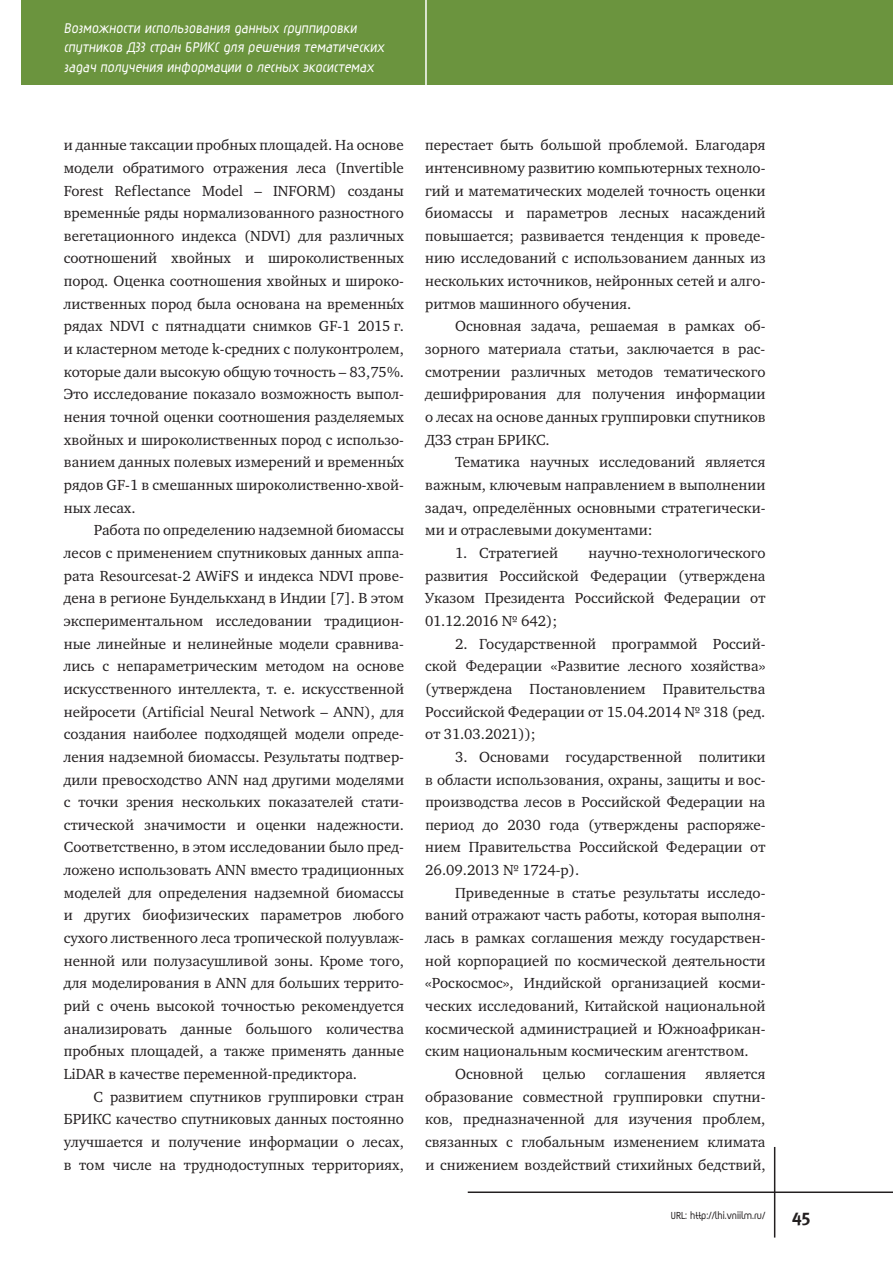
<style>
.page{position:relative;width:893px;height:1263px;background:#fff}
.page>*{position:absolute;margin:0;border:0;box-sizing:border-box;transform-origin:0 0}
.t1{font:18px "Meta Bold C";color:#231f20}
.t2{font:700 16.5px/19.8px "Magic C";color:#fff}
.t3{font:15px/22.6px "Charter C";color:#231f20;text-align:justify}
.t4{font:700 12px "Magic C";color:#231f20}
</style>
<div class="page">
<div style="left:21px;top:0;width:872px;height:85px;background:#6b943e"></div>
<hr style="left:425px;top:0;width:2px;height:85px;background:#fff">
<hr style="left:468px;top:1191px;width:425px;height:2px;background:#231f20">
<hr style="left:774px;top:1147px;width:1px;height:90px;background:#231f20">
<p class="t2" style="left:64px;top:19px;width:324px">Возможности использования данных группировки спутников ДЗЗ стран БРИКС для решения тематических задач получения информации о лесных экосистемах</p>
<p class="t3" style="left:64px;top:134px;width:342px">и данные таксации пробных площадей. На основе модели обратимого отражения леса (Invertible Forest Reflectance Model – INFORM) созданы временны´е ряды нормализованного разностного вегетационного индекса (NDVI) для различных соотношений хвойных и широколиственных пород. Оценка соотношения хвойных и широко&shy;лиственных пород была основана на временны´х рядах NDVI с пятнадцати снимков GF-1 2015 г. и кластерном методе k-средних с полуконтролем, которые дали высокую общую точность – 83,75%.<br>Это исследование показало возможность выпол&shy;нения точной оценки соотношения разделяемых хвойных и широколиственных пород с использо&shy;ванием данных полевых измерений и временны´х рядов GF-1 в смешанных широколиственно-хвой&shy;ных лесах.</p>
<p class="t3" style="left:64px;top:519px;width:342px;text-indent:30px">Работа по определению надземной биомассы лесов с применением спутниковых данных аппа&shy;рата Resourcesat-2 AWiFS и индекса NDVI прове&shy;дена в регионе Бунделькханд в Индии [7]. В этом экспериментальном исследовании традицион&shy;ные линейные и нелинейные модели сравнива&shy;лись с непараметрическим методом на основе искусственного интеллекта, т. е. искусственной нейросети (Artificial Neural Network – ANN), для создания наиболее подходящей модели опреде&shy;ления надземной биомассы. Результаты подтвер&shy;дили превосходство ANN над другими моделями с точки зрения нескольких показателей стати&shy;стической значимости и оценки надежности.<br>Соответственно, в этом исследовании было пред&shy;ложено использовать ANN вместо традиционных моделей для определения надземной биомассы и других биофизических параметров любого сухого лиственного леса тропической полуувлаж&shy;ненной или полузасушливой зоны. Кроме того, для моделирования в ANN для больших террито&shy;рий с очень высокой точностью рекомендуется анализировать данные большого количества пробных площадей, а также применять данные LiDAR в качестве переменной-предиктора.</p>
<p class="t3" style="left:64px;top:1085px;width:342px;text-indent:30px">С развитием спутников группировки стран БРИКС качество спутниковых данных постоянно улучшается и получение информации о лесах, в том числе на труднодоступных территориях,</p>
<p class="t3" style="left:425px;top:134px;width:342px">перестает быть большой проблемой. Благодаря интенсивному развитию компьютерных техноло&shy;гий и математических моделей точность оценки биомассы и параметров лесных насаждений повышается; развивается тенденция к проведе&shy;нию исследований с использованием данных из нескольких источников, нейронных сетей и алго&shy;ритмов машинного обучения.</p>
<p class="t3" style="left:425px;top:315px;width:342px;text-indent:30px">Основная задача, решаемая в рамках об&shy;зорного материала статьи, заключается в рас&shy;смотрении различных методов тематического дешифрирования для получения информации о лесах на основе данных группировки спутников ДЗЗ стран БРИКС.</p>
<p class="t3" style="left:425px;top:451px;width:342px;text-indent:30px">Тематика научных исследований является важным, ключевым направлением в выполнении задач, определённых основными стратегически&shy;ми и отраслевыми документами:</p>
<p class="t3" style="left:455px;top:542px;width:105px">1. Стратегией</p>
<p class="t3" style="left:425px;top:542px;width:342px;text-indent:163px">научно-технологического развития Российской Федерации (утверждена Указом Президента Российской Федерации от 01.12.2016 № 642);</p>
<p class="t3" style="left:425px;top:632px;width:342px;text-indent:30px">2. Государственной программой Россий&shy;ской Федерации «Развитие лесного хозяйства» (утверждена Постановлением Правительства Российской Федерации от 15.04.2014 № 318 (ред. от 31.03.2021));</p>
<p class="t3" style="left:425px;top:746px;width:342px;text-indent:30px">3. Основами государственной политики в области использования, охраны, защиты и вос&shy;производства лесов в Российской Федерации на период до 2030 года (утверждены распоряже&shy;нием Правительства Российской Федерации от 26.09.2013 № 1724-р).</p>
<p class="t3" style="left:455px;top:881px;width:312px">Приведенные в статье результаты исследо-</p>
<p class="t3" style="left:425px;top:904px;width:342px">ваний отражают часть работы, которая выполня-</p>
<p class="t3" style="left:425px;top:927px;width:342px">лась в рамках соглашения между государствен-</p>
<p class="t3" style="left:425px;top:949px;width:342px">ной корпорацией по космической деятельности</p>
<p class="t3" style="left:425px;top:972px;width:342px">«Роскосмос», Индийской организацией косми-</p>
<p class="t3" style="left:425px;top:995px;width:342px">ческих исследований, Китайской национальной</p>
<p class="t3" style="left:425px;top:1017px;width:342px">космической администрацией и Южноафрикан-</p>
<p class="t3" style="left:425px;top:1040px;width:325px">ским национальным космическим агентством.</p>
<p class="t3" style="left:455px;top:1063px;width:70px">Основной</p>
<p class="t3" style="left:543px;top:1063px;width:45px">целью</p>
<p class="t3" style="left:605px;top:1063px;width:83px">соглашения</p>
<p class="t3" style="left:425px;top:1063px;width:342px;text-indent:280px">является образование совместной группировки спутни&shy;ков, предназначенной для изучения проблем, связанных с глобальным изменением климата и снижением воздействий стихийных бедствий,</p>
<p class="t4" style="left:671px;top:1210px;width:96px">URL: http://lhi.vniilm.ru/</p>
<p class="t1" style="left:792px;top:1205px;width:20px">45</p>
</div>
